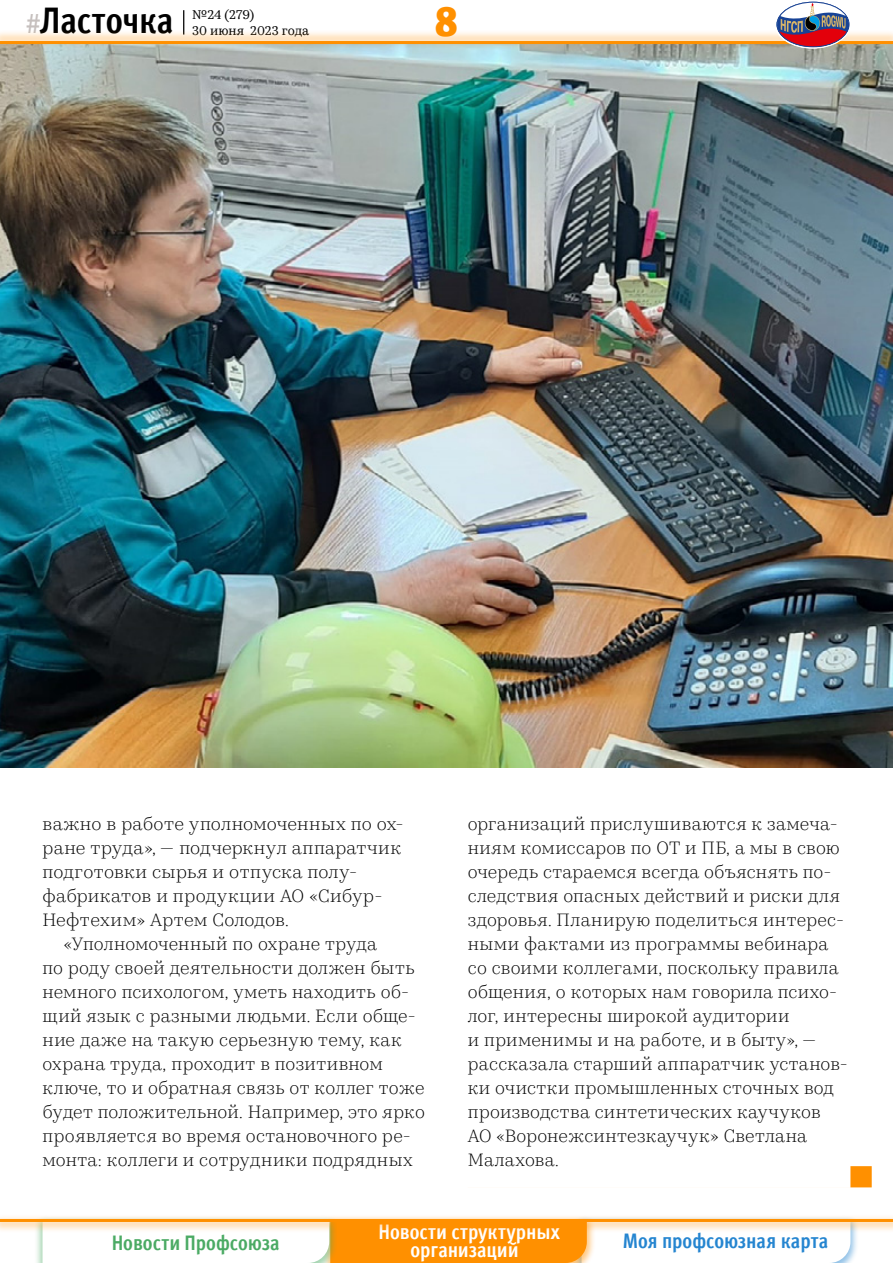
<style>
.page{position:relative;width:893px;height:1263px;background:#fff}
.page>*{position:absolute;margin:0;border:0;box-sizing:border-box;transform-origin:0 0}
.t1{font:900 condensed 43.5px "Meta Pro";color:#ff9000}
.t2{font:700 condensed 36.9px "Meta Pro";letter-spacing:-.005em;color:#000}
.t3{font:700 condensed 21px/18px "Meta Pro";color:#fff;text-align:center}
.t4{font:700 condensed 21px "Meta Pro";letter-spacing:-.005em;color:#2585d0}
.t5{font:700 condensed 21px "Meta Pro";color:#4baa64}
.t6{font:300 18px/24px "Kazimir Text";letter-spacing:.015em;color:#000}
.t7{font:12.75px/15px "Kazimir Text";color:#000}
.s1{font-weight:400;font-stretch:normal;font-size:27px;color:#c6c0be}
</style>
<div class="page">
<div style="left:468px;top:1166px;width:404px;height:21px;background:#ff9000"></div>
<div style="left:467px;top:1165px;width:383px;height:23px;background:#fff"></div>
<img style="left:0;top:48px;width:893px;height:719px">
<svg style="left:183px;top:10px;width:1px;height:19px"></svg>
<svg style="left:310px;top:1233px;width:540px;height:30px"></svg>
<div style="left:0;top:29px;width:893px;height:19px;background:#ff9000;opacity:.3"></div>
<hr style="left:0;top:41px;width:893px;height:3px;background:#ff9000">
<div style="left:0;top:1214px;width:893px;height:19px;background:#ff9000;opacity:.3"></div>
<hr style="left:0;top:1219px;width:893px;height:3px;background:#ff9000">
<svg style="left:775px;top:2px;width:75px;height:46px"></svg>
<div style="left:775px;top:0;width:75px;height:48px;border:1px solid #fff;border-radius:50%"></div>
<h2 class="t2" style="left:26px;top:-9px;width:149px"><span class="s1">#</span>Ласточка</h2>
<p class="t7" style="left:192px;top:7px;width:118px">№24 (279)<br>30 июня 2023 года</p>
<h1 class="t1" style="left:435px;top:-14px;width:25px">8</h1>
<p class="t6" style="left:43px;top:810px;width:363px">важно в работе уполномоченных по ох&shy;ране труда», — подчеркнул аппаратчик подготовки сырья и отпуска полу&shy;фабрикатов и продукции АО «Сибур-Нефтехим» Артем Солодов.</p>
<p class="t6" style="left:43px;top:931px;width:384px;text-indent:21px">«Уполномоченный по охране труда<br>по роду своей деятельности должен быть немного психологом, уметь находить об&shy;щий язык с разными людьми. Если обще&shy;ние даже на такую серьезную тему, как охрана труда, проходит в позитивном ключе, то и обратная связь от коллег тоже будет положительной. Например, это ярко проявляется во время остановочного ре&shy;монта: коллеги и сотрудники подрядных</p>
<p class="t6" style="left:468px;top:810px;width:382px">организаций прислушиваются к замеча&shy;ниям комиссаров по ОТ и ПБ, а мы в свою очередь стараемся всегда объяснять по&shy;следствия опасных действий и риски для здоровья. Планирую поделиться интерес&shy;ными фактами из программы вебинара со своими коллегами, поскольку правила общения, о которых нам говорила психо&shy;лог, интересны широкой аудитории<br>и применимы и на работе, и в быту», — рассказала старший аппаратчик установ&shy;ки очистки промышленных сточных вод производства синтетических каучуков АО «Воронежсинтезкаучук» Светлана Малахова.</p>
<p class="t5" style="left:112px;top:1226px;width:169px">Новости Профсоюза</p>
<p class="t3" style="left:379px;top:1222px;width:183px">Новости структурных организаций</p>
<p class="t4" style="left:623px;top:1225px;width:207px">Моя профсоюзная карта</p>
</div>
